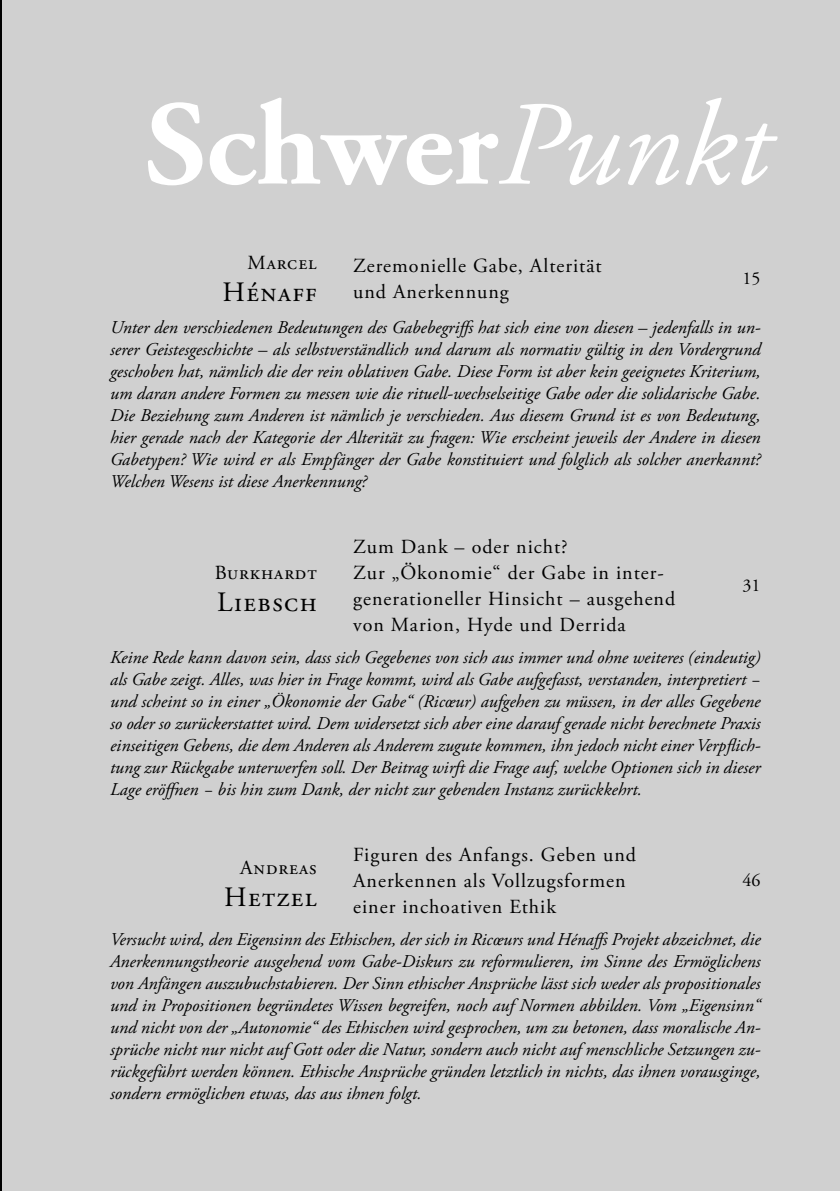
<style>
.page{position:relative;width:840px;height:1191px;background:#fff}
.page>*{position:absolute;margin:0;border:0;box-sizing:border-box;transform-origin:0 0}
.t1{font:700 120px "Adobe Garamond Pro";color:#fff}
.t2{font:28px "Adobe Garamond Pro";letter-spacing:.05em;color:#000}
.t3{font:20px/26px "Adobe Garamond Pro";letter-spacing:.045em;color:#000}
.t4{font:italic 18px/22px "Adobe Garamond Pro";color:#000;text-align:justify}
.t5{font:18px "Adobe Garamond Pro";color:#000}
.s1{font-weight:400;font-style:italic}
</style>
<div class="page">
<div style="left:0;top:0;width:839px;height:1191px;background:#d0d0d0"></div>
<h1 class="t1" style="left:145px;top:75px;width:625px">Schwer<span class="s1">Punkt</span></h1>
<p class="t3" style="left:247px;top:250px;width:71px">Marcel</p>
<h2 class="t2" style="left:222px;top:275px;width:96px">Hénaff</h2>
<p class="t3" style="left:353px;top:253px;width:250px">Zeremonielle Gabe, Alterität und Anerkennung</p>
<p class="t5" style="left:742px;top:267px;width:19px">15</p>
<p class="t4" style="left:110px;top:317px;width:651px">Unter den verschiedenen Bedeutungen des Gabebegriffs hat sich eine von diesen – jedenfalls in un&shy;serer Geistesgeschichte – als selbstverständlich und darum als normativ gültig in den Vordergrund geschoben hat, nämlich die der rein oblativen Gabe. Diese Form ist aber kein geeignetes Kriterium, um daran andere Formen zu messen wie die rituell‑wechselseitige Gabe oder die solidarische Gabe.<br>Die Beziehung zum Anderen ist nämlich je verschieden. Aus diesem Grund ist es von Bedeutung, hier gerade nach der Kategorie der Alterität zu fragen: Wie erscheint jeweils der Andere in diesen Gabetypen? Wie wird er als Empfänger der Gabe konstituiert und folglich als solcher anerkannt?<br>Welchen Wesens ist diese Anerkennung?</p>
<p class="t3" style="left:215px;top:560px;width:103px">Burkhardt</p>
<h2 class="t2" style="left:217px;top:585px;width:101px">Liebsch</h2>
<p class="t3" style="left:353px;top:534px;width:323px">Zum Dank – oder nicht?<br>Zur „Ökonomie“ der Gabe in inter&shy;generationeller Hinsicht – ausgehend von Marion, Hyde und Derrida</p>
<p class="t5" style="left:742px;top:574px;width:19px">31</p>
<p class="t4" style="left:110px;top:647px;width:651px">Keine Rede kann davon sein, dass sich Gegebenes von sich aus immer und ohne weiteres (eindeutig) als Gabe zeigt. Alles, was hier in Frage kommt, wird als Gabe aufgefasst, verstanden, interpretiert − und scheint so in einer „Ökonomie der Gabe“ (Ricœur) aufgehen zu müssen, in der alles Gegebene so oder so zurückerstattet wird. Dem widersetzt sich aber eine darauf gerade nicht berechnete Praxis einseitigen Gebens, die dem Anderen als Anderem zugute kommen, ihn jedoch nicht einer Verpflich&shy;tung zur Rückgabe unterwerfen soll. Der Beitrag wirft die Frage auf, welche Optionen sich in dieser Lage eröffnen − bis hin zum Dank, der nicht zur gebenden Instanz zurückkehrt.</p>
<p class="t3" style="left:240px;top:855px;width:78px">Andreas</p>
<h2 class="t2" style="left:224px;top:880px;width:94px">Hetzel</h2>
<p class="t3" style="left:353px;top:842px;width:284px">Figuren des Anfangs. Geben und<br>Anerkennen als Vollzugsformen einer inchoativen Ethik</p>
<p class="t5" style="left:742px;top:869px;width:19px">46</p>
<p class="t4" style="left:110px;top:928px;width:651px">Versucht wird, den Eigensinn des Ethischen, der sich in Ricœurs und Hénaffs Projekt abzeichnet, die Anerkennungstheorie ausgehend vom Gabe-Diskurs zu reformulieren, im Sinne des Ermöglichens von Anfängen auszubuchstabieren. Der Sinn ethischer Ansprüche lässt sich weder als propositionales und in Propositionen begründetes Wissen begreifen, noch auf Normen abbilden. Vom „Eigensinn“ und nicht von der „Autonomie“ des Ethischen wird gesprochen, um zu betonen, dass moralische An&shy;sprüche nicht nur nicht auf Gott oder die Natur, sondern auch nicht auf menschliche Setzungen zu&shy;rückgeführt werden können. Ethische Ansprüche gründen letztlich in nichts, das ihnen vorausginge, sondern ermöglichen etwas, das aus ihnen folgt.</p>
</div>
